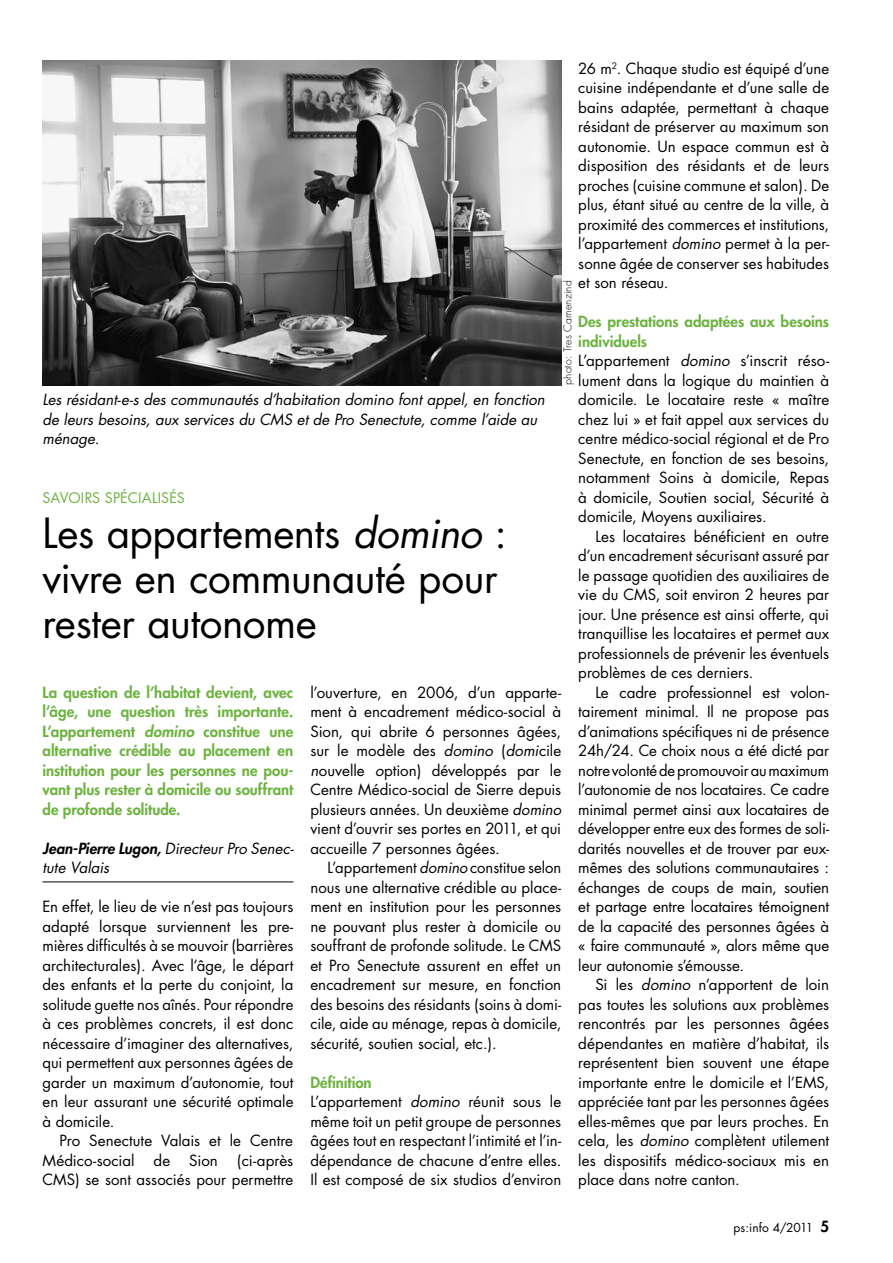
<style>
.page{position:relative;width:893px;height:1263px;background:#fff}
.page>*{position:absolute;margin:0;border:0;box-sizing:border-box;transform-origin:0 0}
.t1{font:40.5px/45px "Futura";letter-spacing:-.01em;color:#000}
.t2{font:15px/19.5px "Futura";color:#000;text-align:justify}
.t3{font:800 15px/19.5px "Futura";color:#6db340;text-align:justify}
.t4{font:italic 15px/19.5px "Futura";color:#000}
.t5{font:14.25px "Futura";letter-spacing:.01em;color:#6db340}
.t6{font:12px "Futura";letter-spacing:-.005em;color:#000}
.t7{font:300 10.5px "Futura";letter-spacing:.02em;color:#000}
.s1{font-style:italic}
.s2{font-weight:800;color:#6db340}
.s3{font-weight:800}
.s4{font-weight:800;font-size:15px}
</style>
<div class="page">
<img style="left:43px;top:61px;width:518px;height:325px">
<hr style="left:43px;top:882px;width:250px;height:1px;background:#000">
<p class="t2" style="left:578px;top:58px;width:252px">26 m<sup>2</sup>. Chaque studio est équipé d’une cuisine indépendante et d’une salle de bains adaptée, permettant à chaque résidant de préserver au maximum son autonomie. Un espace commun est à disposition des résidants et de leurs proches (cuisine commune et salon). De plus, étant situé au centre de la ville, à proximité des commerces et institutions, l’appartement <span class="s1">domino</span> permet à la per&shy;sonne âgée de conserver ses habitudes et son réseau.</p>
<p class="t2" style="left:578px;top:312px;width:252px;text-align:left"><span class="s2">Des prestations adaptées aux besoins individuels<br></span>L’appartement <span class="s1">domino</span> s’inscrit réso&shy;lument dans la logique du maintien à domicile. Le locataire reste « maître chez lui » et fait appel aux services du centre médico-social régional et de Pro Senectute, en fonction de ses besoins, notamment Soins à domicile, Repas à domicile, Soutien social, Sécurité à domicile, Moyens auxiliaires.</p>
<p class="t2" style="left:578px;top:526px;width:252px;text-indent:17px">Les locataires bénéficient en outre d’un encadrement sécurisant assuré par le passage quotidien des auxiliaires de vie du CMS, soit environ 2 heures par jour. Une présence est ainsi offerte, qui tranquillise les locataires et permet aux professionnels de prévenir les éventuels problèmes de ces derniers.</p>
<p class="t2" style="left:578px;top:682px;width:252px;text-indent:17px">Le cadre professionnel est volon&shy;tairement minimal. Il ne propose pas d’animations spécifiques ni de présence 24h/24. Ce choix nous a été dicté par notre volonté de promouvoir au maximum l’autonomie de nos locataires. Ce cadre minimal permet ainsi aux locataires de développer entre eux des formes de soli&shy;darités nouvelles et de trouver par eux&shy;mêmes des solutions communautaires : échanges de coups de main, soutien et partage entre locataires témoignent de la capacité des personnes âgées à « faire communauté », alors même que leur autonomie s’émousse.</p>
<p class="t2" style="left:578px;top:975px;width:252px;text-indent:17px">Si les <span class="s1">domino</span> n’apportent de loin pas toutes les solutions aux problèmes rencontrés par les personnes âgées dépendantes en matière d’habitat, ils représentent bien souvent une étape importante entre le domicile et l’EMS, appréciée tant par les personnes âgées elles-mêmes que par leurs proches. En cela, les <span class="s1">domino</span> complètent utilement les dispositifs médico-sociaux mis en place dans notre canton.</p>
<p class="t7" style="left:561px;top:385px;width:106px;rotate:-90deg">photo: Tres Camenzind</p>
<p class="t4" style="left:43px;top:390px;width:504px">Les résidant-e-s des communautés d’habitation domino font appel, en fonction de leurs besoins, aux services du CMS et de Pro Senectute, comme l’aide au ménage.</p>
<p class="t5" style="left:43px;top:488px;width:144px">SAVOIRS SPÉCIALISÉS</p>
<h1 class="t1" style="left:43px;top:511px;width:466px">Les appartements <span class="s1">domino</span> : vivre en communauté pour rester autonome</h1>
<p class="t3" style="left:43px;top:682px;width:252px">La question de l’habitat devient, avec l’âge, une question très importante.<br>L’appartement <span class="s1">domino</span> constitue une alternative crédible au placement en institution pour les personnes ne pou&shy;vant plus rester à domicile ou souffrant de profonde solitude.</p>
<p class="t4" style="left:43px;top:838px;width:253px"><span class="s3">Jean-Pierre Lugon,</span> Directeur Pro Senec&shy;tute Valais</p>
<p class="t2" style="left:43px;top:897px;width:252px">En effet, le lieu de vie n’est pas toujours adapté lorsque surviennent les pre&shy;mières difficultés à se mouvoir (barrières architecturales). Avec l’âge, le départ des enfants et la perte du conjoint, la solitude guette nos aînés. Pour répondre à ces problèmes concrets, il est donc nécessaire d’imaginer des alternatives, qui permettent aux personnes âgées de garder un maximum d’autonomie, tout en leur assurant une sécurité optimale à domicile.</p>
<p class="t2" style="left:43px;top:1131px;width:252px;text-indent:17px">Pro Senectute Valais et le Centre<br>Médico-social</p>
<p class="t2" style="left:310px;top:682px;width:252px">l’ouverture, en 2006, d’un apparte&shy;ment à encadrement médico-social à Sion, qui abrite 6 personnes âgées, sur le modèle des <span class="s1">domino</span> (<span class="s1">domi</span>cile <span class="s1">n</span>ouvelle <span class="s1">o</span>ption) développés par le Centre Médico-social de Sierre depuis plusieurs années. Un deuxième <span class="s1">domino </span>vient d’ouvrir ses portes en 2011, et qui accueille 7 personnes âgées.</p>
<p class="t2" style="left:310px;top:858px;width:253px;text-indent:17px">L’appartement <span class="s1">domino</span> constitue selon nous une alternative crédible au place&shy;ment en institution pour les personnes ne pouvant plus rester à domicile ou souffrant de profonde solitude. Le CMS et Pro Senectute assurent en effet un encadrement sur mesure, en fonction des besoins des résidants (soins à domi&shy;cile, aide au ménage, repas à domicile, sécurité, soutien social, etc.).</p>
<p class="t2" style="left:310px;top:1072px;width:252px;text-align:left"><span class="s2">Définition<br></span>L’appartement <span class="s1">domino</span> réunit sous le même toit un petit groupe de personnes âgées tout en respectant l’intimité et l’in&shy;dépendance de chacune d’entre elles.<br>Il est composé de six studios d’environ</p>
<p class="t2" style="left:154px;top:1150px;width:18px">de</p>
<p class="t2" style="left:189px;top:1150px;width:30px">Sion</p>
<p class="t2" style="left:43px;top:1150px;width:252px;text-align:right">(ci-après<br>CMS) se sont associés pour permettre</p>
<p class="t6" style="left:733px;top:1220px;width:97px">ps:info 4/2011 <span class="s4">5</span></p>
</div>
